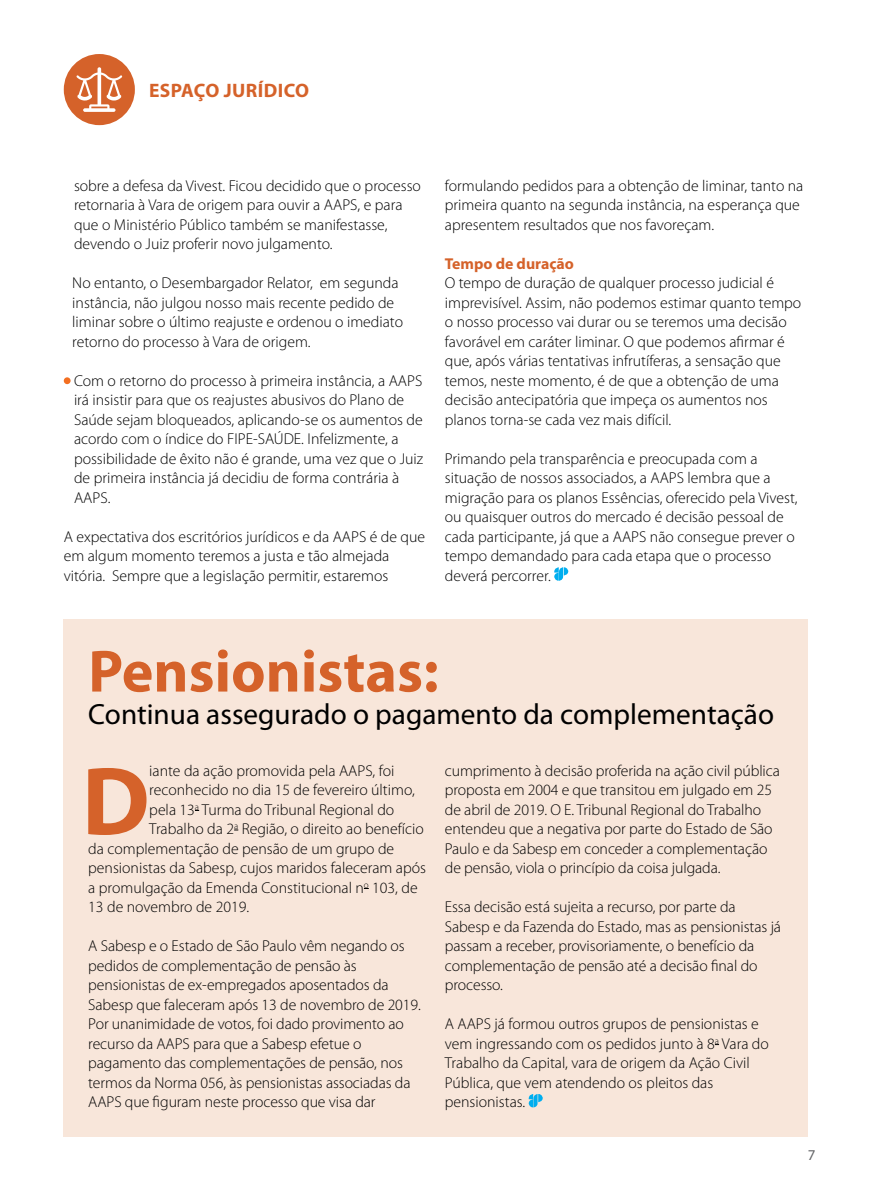
<style>
.page{position:relative;width:893px;height:1191px;background:#fff}
.page>*{position:absolute;margin:0;border:0;box-sizing:border-box;transform-origin:0 0}
.t1{font:700 97.65px "Myriad Pro";color:#d5622a}
.t2{font:700 60px "Myriad Pro";color:#d5622a}
.t3{font:29.25px "Myriad Pro";color:#000}
.t4{font:700 19.5px "Myriad Pro";letter-spacing:.02em;color:#d5622a}
.t5{font:300 15.75px/19.5px "Myriad Pro";color:#000}
.t6{font:700 15.75px "Myriad Pro";color:#d5622a}
.t7{font:15px "Myriad Pro";color:#636466}
</style>
<div class="page">
<div style="left:64px;top:54px;width:71px;height:71px;background:#d5622a;border-radius:50%"></div>
<svg style="left:76px;top:67px;width:46px;height:45px"></svg>
<div style="left:64px;top:377px;width:7px;height:7px;background:#f36f21;border-radius:50%"></div>
<svg style="left:554px;top:567px;width:14px;height:14px"></svg>
<div style="left:64px;top:620px;width:744px;height:517px;background:#f8e6da"></div>
<svg style="left:528px;top:1094px;width:15px;height:13px"></svg>
<p class="t4" style="left:149px;top:79px;width:162px">ESPAÇO JURÍDICO</p>
<p class="t5" style="left:74px;top:176px;width:348px">sobre a defesa da Vivest. Ficou decidido que o processo retornaria à Vara de origem para ouvir a AAPS, e para que o Ministério Público também se manifestasse, devendo o Juiz proferir novo julgamento.</p>
<p class="t5" style="left:72px;top:273px;width:332px">No entanto, o Desembargador Relator, em segunda instância, não julgou nosso mais recente pedido de liminar sobre o último reajuste e ordenou o imediato retorno do processo à Vara de origem.</p>
<p class="t5" style="left:74px;top:371px;width:351px">Com o retorno do processo à primeira instância, a AAPS irá insistir para que os reajustes abusivos do Plano de Saúde sejam bloqueados, aplicando-se os aumentos de acordo com o índice do FIPE-SAÚDE. Infelizmente, a possibilidade de êxito não é grande, uma vez que o Juiz de primeira instância já decidiu de forma contrária à AAPS.</p>
<p class="t5" style="left:64px;top:527px;width:363px">A expectativa dos escritórios jurídicos e da AAPS é de que em algum momento teremos a justa e tão almejada vitória. Sempre que a legislação permitir, estaremos</p>
<p class="t5" style="left:445px;top:176px;width:360px">formulando pedidos para a obtenção de liminar, tanto na primeira quanto na segunda instância, na esperança que apresentem resultados que nos favoreçam.</p>
<p class="t6" style="left:445px;top:254px;width:131px">Tempo de duração</p>
<p class="t5" style="left:445px;top:273px;width:358px">O tempo de duração de qualquer processo judicial é imprevisível. Assim, não podemos estimar quanto tempo o nosso processo vai durar ou se teremos uma decisão favorável em caráter liminar. O que podemos afirmar é que, após várias tentativas infrutíferas, a sensação que temos, neste momento, é de que a obtenção de uma decisão antecipatória que impeça os aumentos nos planos torna-se cada vez mais difícil.</p>
<p class="t5" style="left:445px;top:449px;width:354px">Primando pela transparência e preocupada com a situação de nossos associados, a AAPS lembra que a migração para os planos Essências, oferecido pela Vivest, ou quaisquer outros do mercado é decisão pessoal de cada participante, já que a AAPS não consegue prever o tempo demandado para cada etapa que o processo deverá percorrer.</p>
<h2 class="t2" style="left:88px;top:637px;width:352px">Pensionistas:</h2>
<h3 class="t3" style="left:88px;top:695px;width:687px">Continua assegurado o pagamento da complementação</h3>
<h1 class="t1" style="left:82px;top:746px;width:69px">D</h1>
<p class="t5" style="left:149px;top:761px;width:247px">iante da ação promovida pela AAPS, foi</p>
<p class="t5" style="left:445px;top:761px;width:337px">cumprimento à decisão proferida na ação civil pública proposta em 2004 e que transitou em julgado em 25 de abril de 2019. O E. Tribunal Regional do Trabalho entendeu que a negativa por parte do Estado de São Paulo e da Sabesp em conceder a complementação de pensão, viola o princípio da coisa julgada.</p>
<p class="t5" style="left:445px;top:897px;width:338px">Essa decisão está sujeita a recurso, por parte da Sabesp e da Fazenda do Estado, mas as pensionistas já passam a receber, provisoriamente, o benefício da complementação de pensão até a decisão final do processo.</p>
<p class="t5" style="left:445px;top:1014px;width:325px">A AAPS já formou outros grupos de pensionistas e vem ingressando com os pedidos junto à 8<sup>a</sup> Vara do Trabalho da Capital, vara de origem da Ação Civil Pública, que vem atendendo os pleitos das pensionistas.</p>
<p class="t5" style="left:149px;top:780px;width:267px">reconhecido no dia 15 de fevereiro último,</p>
<p class="t5" style="left:149px;top:800px;width:246px">pela 13<sup>a</sup> Turma do Tribunal Regional do</p>
<p class="t5" style="left:149px;top:819px;width:276px">Trabalho da 2<sup>a</sup> Região, o direito ao benefício</p>
<p class="t5" style="left:88px;top:839px;width:307px">da complementação de pensão de um grupo de</p>
<p class="t5" style="left:88px;top:858px;width:339px">pensionistas da Sabesp, cujos maridos faleceram após</p>
<p class="t5" style="left:88px;top:878px;width:331px">a promulgação da Emenda Constitucional n<sup>o</sup> 103, de</p>
<p class="t5" style="left:88px;top:897px;width:162px">13 de novembro de 2019.</p>
<p class="t5" style="left:88px;top:936px;width:334px">A Sabesp e o Estado de São Paulo vêm negando os pedidos de complementação de pensão às pensionistas de ex-empregados aposentados da Sabesp que faleceram após 13 de novembro de 2019.<br>Por unanimidade de votos, foi dado provimento ao recurso da AAPS para que a Sabesp efetue o pagamento das complementações de pensão, nos termos da Norma 056, às pensionistas associadas da AAPS que figuram neste processo que visa dar</p>
<p class="t7" style="left:808px;top:1145px;width:9px">7</p>
</div>
